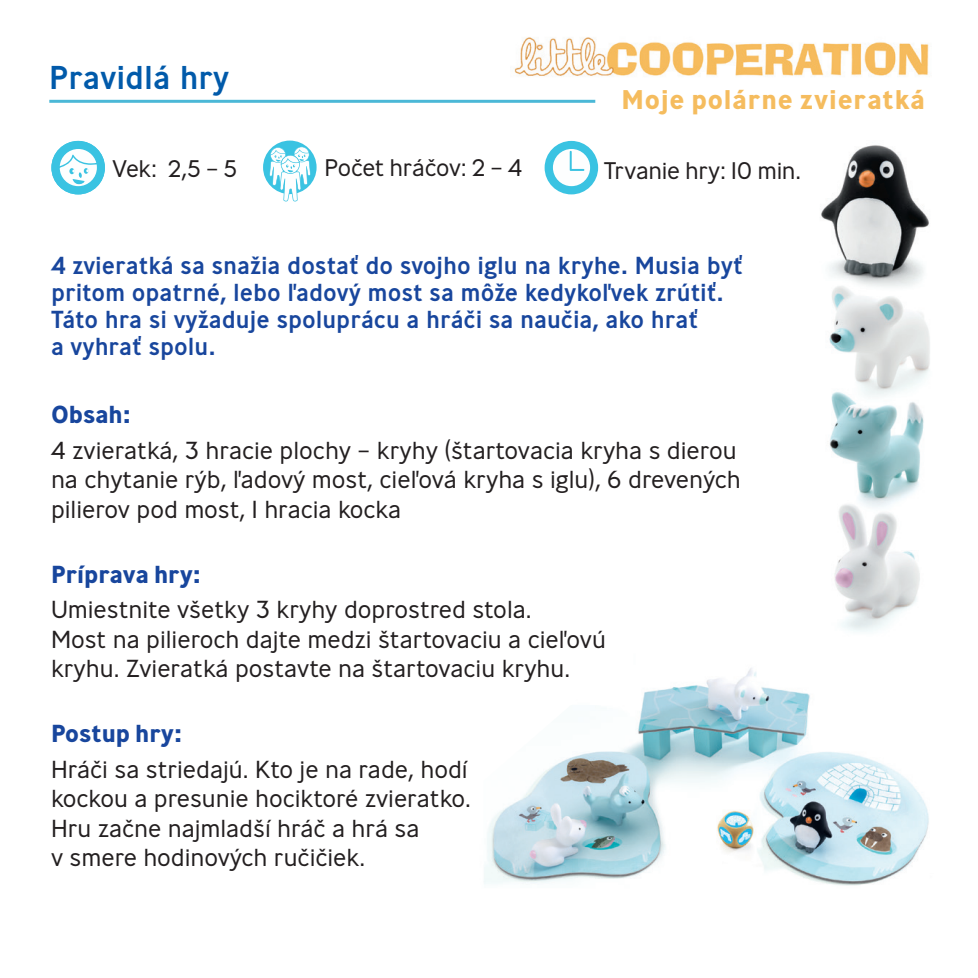
<style>
.page{position:relative;width:978px;height:978px;background:#fff}
.page>*{position:absolute;margin:0;border:0;box-sizing:border-box;transform-origin:0 0}
.t1{font:500 33px "Ministry";color:#015aaa}
.t2{font:700 27px "Ministry";letter-spacing:.03em;color:#f5bc5e}
.t3{font:300 24.6px/29.4px "Ministry";letter-spacing:-.005em;color:#231f20}
.t4{font:500 24.6px/27px "Ministry";letter-spacing:-.005em;color:#18469d}
.t5{font:700 24.6px "Ministry";letter-spacing:-.005em;color:#18469d}
.t6{font:300 24px "Ministry";letter-spacing:-.015em;color:#231f20}
</style>
<div class="page">
<img style="left:484px;top:668px;width:445px;height:218px">
<img style="left:821px;top:145px;width:109px;height:487px">
<img style="left:514px;top:37px;width:415px;height:40px">
<div style="left:263px;top:141px;width:54px;height:53px;background:#3ac3e2;border-radius:50%"></div>
<svg style="left:269px;top:147px;width:42px;height:54px"></svg>
<div style="left:545px;top:141px;width:53px;height:53px;background:#3ac3e2;border-radius:50%"></div>
<svg style="left:551px;top:148px;width:41px;height:40px"></svg>
<div style="left:51px;top:141px;width:54px;height:53px;background:#3ac3e2;border-radius:50%"></div>
<svg style="left:58px;top:148px;width:40px;height:40px"></svg>
<hr style="left:49px;top:100px;width:546px;height:3px;background:#4bb8d7">
<h1 class="t1" style="left:49px;top:57px;width:182px">Pravidlá hry</h1>
<p class="t2" style="left:621px;top:82px;width:305px">Moje polárne zvieratká</p>
<p class="t6" style="left:112px;top:154px;width:127px">Vek: 2,5 – 5</p>
<p class="t6" style="left:325px;top:153px;width:199px">Počet hráčov: 2 – 4</p>
<p class="t6" style="left:604px;top:156px;width:199px">Trvanie hry: 10 min.</p>
<p class="t4" style="left:51px;top:251px;width:693px">4 zvieratká sa snažia dostať do svojho iglu na kryhe. Musia byť pritom opatrné, lebo ľadový most sa môže kedykoľvek zrútiť.<br>Táto hra si vyžaduje spoluprácu a hráči sa naučia, ako hrať<br>a vyhrať spolu.</p>
<p class="t5" style="left:51px;top:399px;width:81px">Obsah:</p>
<p class="t3" style="left:51px;top:435px;width:691px">4 zvieratká, 3 hracie plochy – kryhy (štartovacia kryha s dierou na chytanie rýb, ľadový most, cieľová kryha s iglu), 6 drevených pilierov pod most, 1 hracia kocka</p>
<p class="t5" style="left:51px;top:558px;width:151px">Príprava hry:</p>
<p class="t3" style="left:51px;top:595px;width:556px">Umiestnite všetky 3 kryhy doprostred stola.<br>Most na pilieroch dajte medzi štartovaciu a cieľovú kryhu. Zvieratká postavte na štartovaciu kryhu.</p>
<p class="t5" style="left:51px;top:718px;width:132px">Postup hry:</p>
<p class="t3" style="left:51px;top:754px;width:422px">Hráči sa striedajú. Kto je na rade, hodí kockou a presunie hociktoré zvieratko.<br>Hru začne najmladší hráč a hrá sa<br>v smere hodinových ručičiek.</p>
</div>
